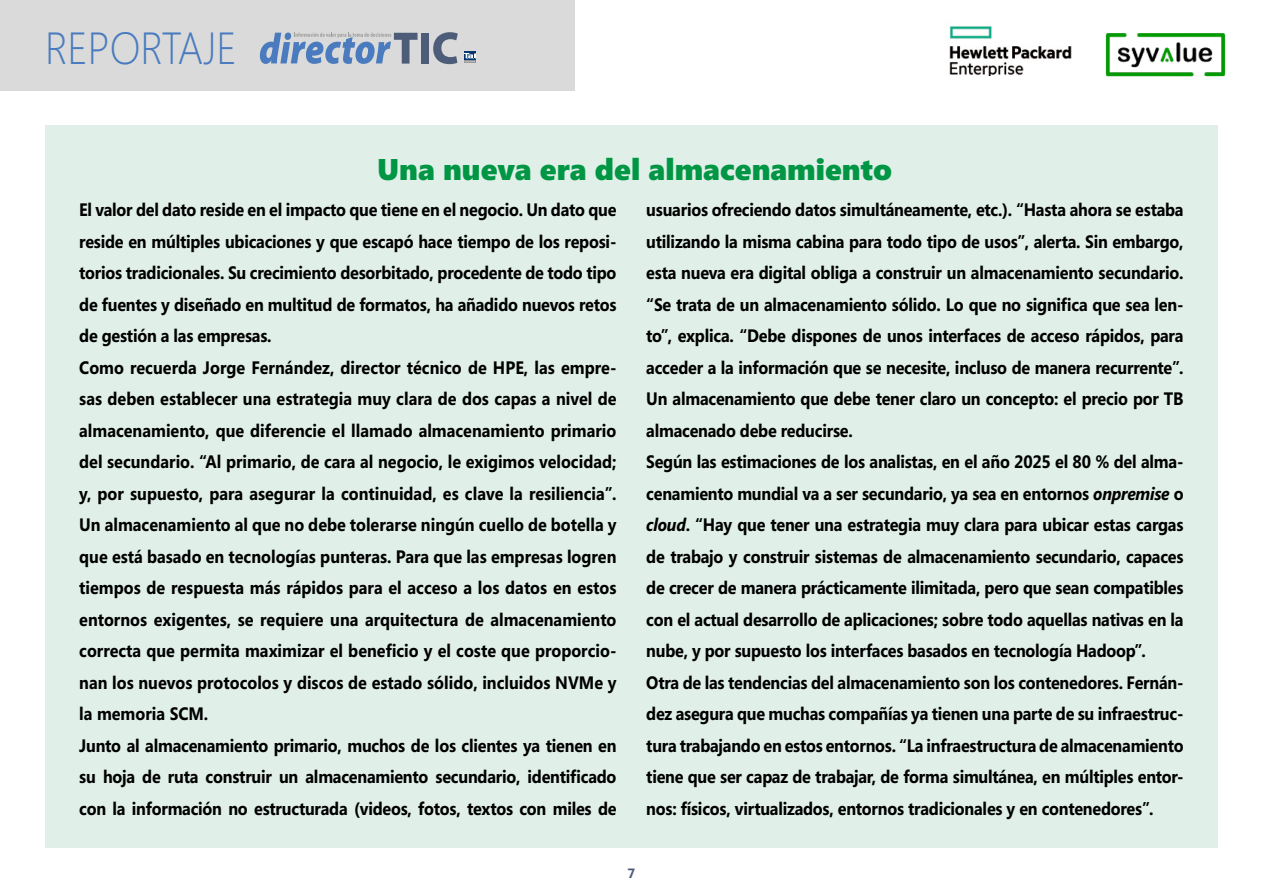
<style>
.page{position:relative;width:1263px;height:893px;background:#fff}
.page>*{position:absolute;margin:0;border:0;box-sizing:border-box;transform-origin:0 0}
.t1{font:300 45px "Segoe";color:#497bbe;scale:.9 1}
.t2{font:900 30px "Segoe";color:#009644}
.t3{font:700 18px/31.5px "Segoe";letter-spacing:-.015em;color:#000;scale:.9 1}
.t4{font:700 13.5px "Segoe";color:#4d5d79}
.s1{font-style:italic}
</style>
<div class="page">
<div style="left:0;top:0;width:574px;height:90px;background:#dadada"></div>
<div style="left:421px;top:33px;width:8px;height:31px;background:#4d5d79"></div>
<svg style="left:433px;top:32px;width:25px;height:32px"></svg>
<div style="left:464px;top:51px;width:11px;height:9px;background:#003671"></div>
<svg style="left:464px;top:53px;width:12px;height:10px"></svg>
<svg style="left:260px;top:33px;width:157px;height:31px"></svg>
<img style="left:949px;top:26px;width:123px;height:49px">
<img style="left:1105px;top:33px;width:121px;height:44px">
<div style="left:45px;top:126px;width:1173px;height:722px;background:#e0f0e9"></div>
<h1 class="t1" style="left:45px;top:22px;width:215px">REPORTAJE</h1>
<h2 class="t2" style="left:377px;top:152px;width:517px">Una nueva era del almacenamiento</h2>
<p class="t3" style="left:79px;top:193px;width:598px">El valor del dato reside en el impacto que tiene en el negocio. Un dato que reside en múltiples ubicaciones y que escapó hace tiempo de los reposi&shy;torios tradicionales. Su crecimiento desorbitado, procedente de todo tipo de fuentes y diseñado en multitud de formatos, ha añadido nuevos retos de gestión a las empresas.<br>Como recuerda Jorge Fernández, director técnico de HPE, las empre&shy;sas deben establecer una estrategia muy clara de dos capas a nivel de almacenamiento, que diferencie el llamado almacenamiento primario del secundario. “Al primario, de cara al negocio, le exigimos velocidad; y, por supuesto, para asegurar la continuidad, es clave la resiliencia”.<br>Un almacenamiento al que no debe tolerarse ningún cuello de botella y que está basado en tecnologías punteras. Para que las empresas logren tiempos de respuesta más rápidos para el acceso a los datos en estos entornos exigentes, se requiere una arquitectura de almacenamiento correcta que permita maximizar el beneficio y el coste que proporcio&shy;nan los nuevos protocolos y discos de estado sólido, incluidos NVMe y la memoria SCM.<br>Junto al almacenamiento primario, muchos de los clientes ya tienen en su hoja de ruta construir un almacenamiento secundario, identificado con la información no estructurada (videos, fotos, textos con miles de</p>
<p class="t3" style="left:646px;top:193px;width:598px">usuarios ofreciendo datos simultáneamente, etc.). “Hasta ahora se estaba utilizando la misma cabina para todo tipo de usos”, alerta. Sin embargo, esta nueva era digital obliga a construir un almacenamiento secundario. “Se trata de un almacenamiento sólido. Lo que no significa que sea len&shy;to”, explica. “Debe dispones de unos interfaces de acceso rápidos, para acceder a la información que se necesite, incluso de manera recurrente”.<br>Un almacenamiento que debe tener claro un concepto: el precio por TB almacenado debe reducirse.<br>Según las estimaciones de los analistas, en el año 2025 el 80 % del alma&shy;cenamiento mundial va a ser secundario, ya sea en entornos <span class="s1">onpremise</span> o <span class="s1">cloud</span>. “Hay que tener una estrategia muy clara para ubicar estas cargas de trabajo y construir sistemas de almacenamiento secundario, capaces de crecer de manera prácticamente ilimitada, pero que sean compatibles con el actual desarrollo de aplicaciones; sobre todo aquellas nativas en la nube, y por supuesto los interfaces basados en tecnología Hadoop”.<br>Otra de las tendencias del almacenamiento son los contenedores. Fernán&shy;dez asegura que muchas compañías ya tienen una parte de su infraestruc&shy;tura trabajando en estos entornos. “La infraestructura de almacenamiento tiene que ser capaz de trabajar, de forma simultánea, en múltiples entor&shy;nos: físicos, virtualizados, entornos tradicionales y en contenedores”.</p>
<p class="t4" style="left:628px;top:864px;width:9px">7</p>
</div>
